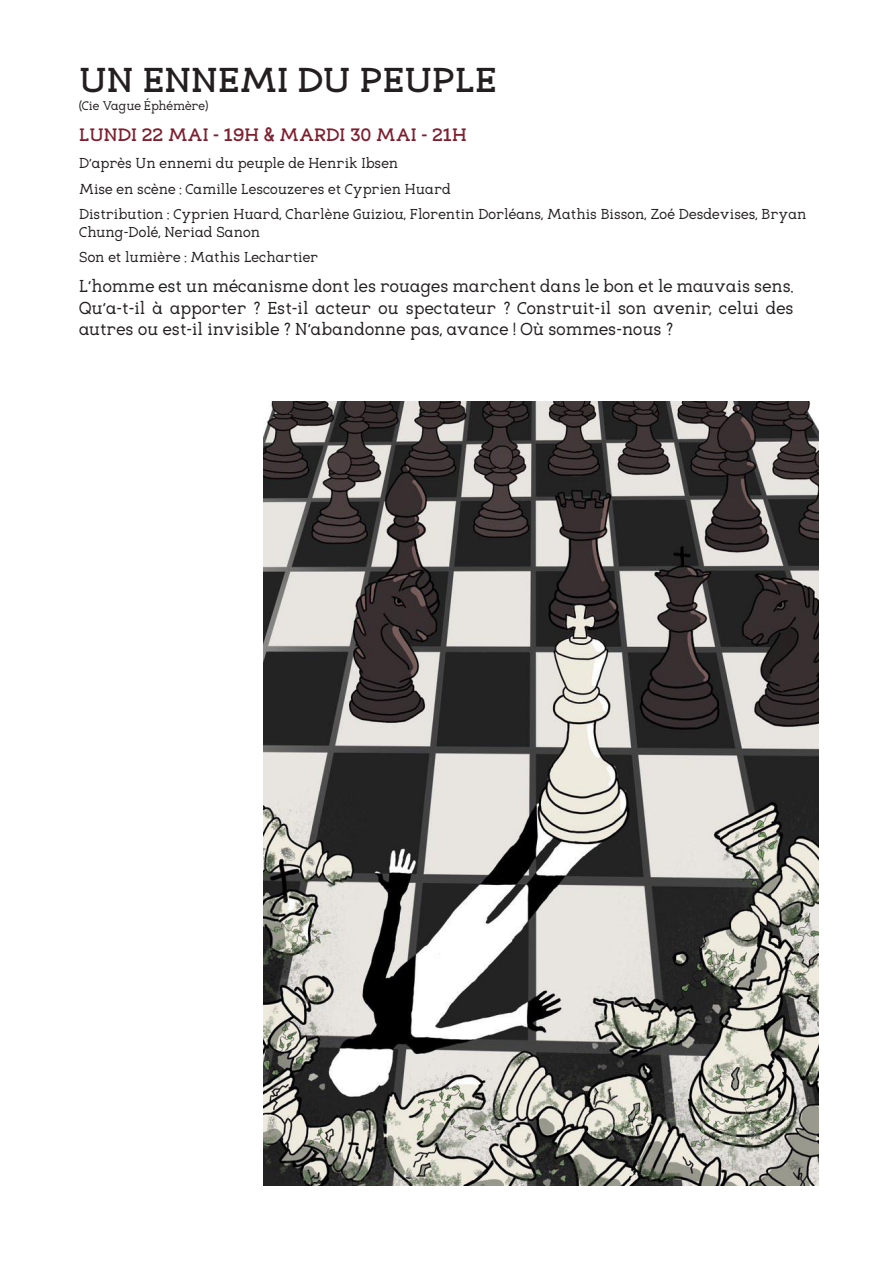
<style>
.page{position:relative;width:893px;height:1263px;background:#fff}
.page>*{position:absolute;margin:0;border:0;box-sizing:border-box;transform-origin:0 0}
.t1{font:700 36px "Eligible";color:#231f20}
.t2{font:700 18.75px "Eligible";color:#7f1e2f}
.t3{font:18px/21.6px "Eligible";color:#231f20;text-align:justify}
.t4{font:15px/18px "Eligible";color:#231f20}
.t5{font:13.05px "Eligible";letter-spacing:-.01em;color:#231f20}
</style>
<div class="page">
<img style="left:264px;top:401px;width:554px;height:784px">
<p class="t1" style="left:79px;top:47px;width:419px">UN ENNEMI DU PEUPLE</p>
<p class="t5" style="left:79px;top:94px;width:130px">(Cie Vague Éphémère)</p>
<p class="t2" style="left:79px;top:117px;width:389px">LUNDI 22 MAI - 19H &amp; MARDI 30 MAI - 21H</p>
<p class="t4" style="left:79px;top:153px;width:321px">D’après Un ennemi du peuple de Henrik Ibsen</p>
<p class="t4" style="left:79px;top:179px;width:373px">Mise en scène : Camille Lescouzeres et Cyprien Huard</p>
<p class="t4" style="left:79px;top:204px;width:729px">Distribution : Cyprien Huard, Charlène Guiziou, Florentin Dorléans, Mathis Bisson, Zoé Desdevises, Bryan<br>Chung-Dolé, Neriad Sanon</p>
<p class="t4" style="left:79px;top:247px;width:241px">Son et lumière : Mathis Lechartier</p>
<p class="t3" style="left:79px;top:274px;width:716px">L’homme est un mécanisme dont les rouages marchent dans le bon et le mauvais sens.<br>Qu’a-t-il à apporter ? Est-il acteur ou spectateur ? Construit-il son avenir, celui des autres ou est-il invisible ? N’abandonne pas, avance ! Où sommes-nous ?</p>
</div>
